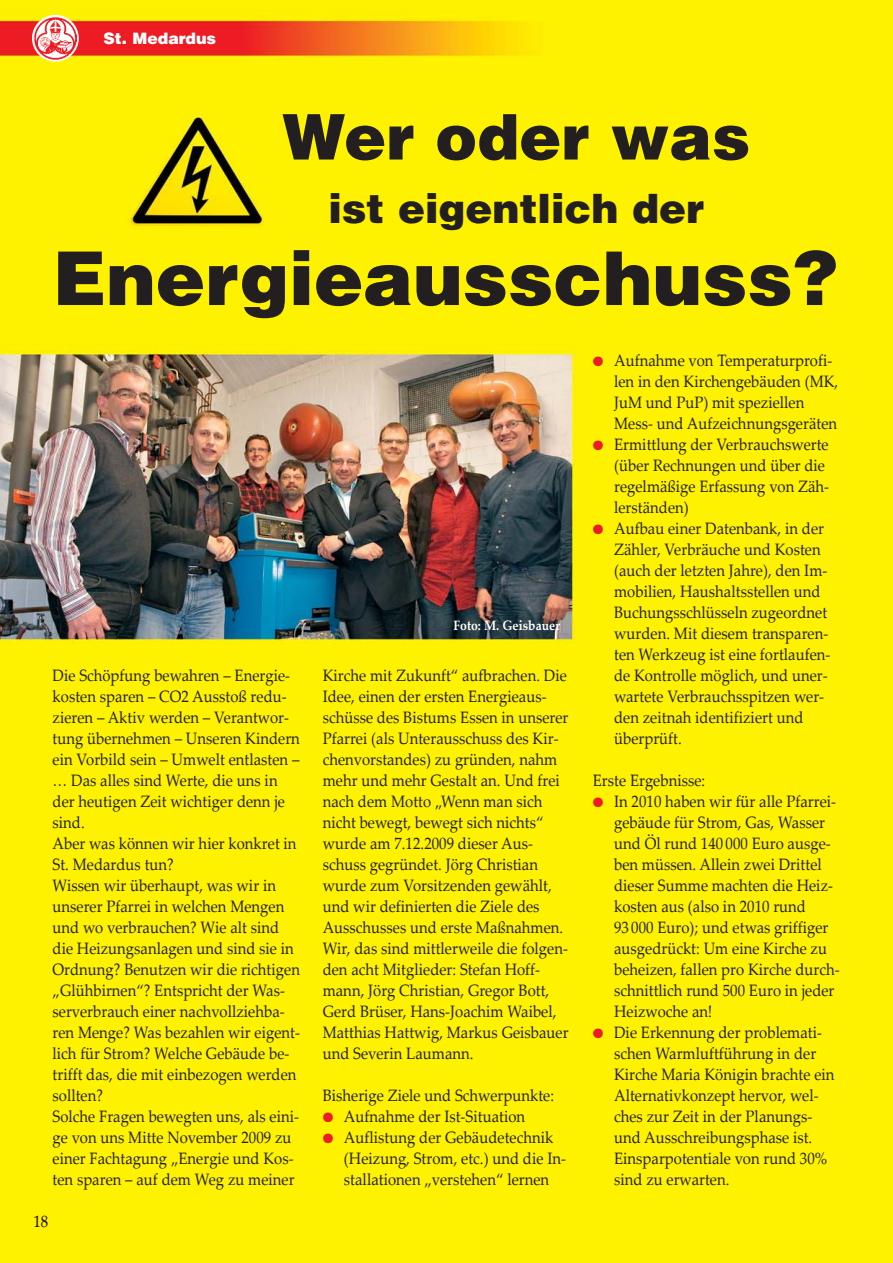
<style>
.page{position:relative;width:893px;height:1263px;background:#fff}
.page>*{position:absolute;margin:0;border:0;box-sizing:border-box;transform-origin:0 0}
.t1{font:900 74.25px "Helvetica";color:#231f20}
.t2{font:900 63px "Helvetica";color:#231f20}
.t3{font:900 40.5px "Helvetica";color:#231f20}
.t4{font:16.5px/21px "Palatino Linotype";color:#231f20;scale:.9 1}
.t5{font:16.5px "Palatino Linotype";color:#150001;scale:.9 1}
.t6{font:900 15.75px "Helvetica";color:#fff}
.t7{font:700 13.5px "Palatino Linotype";letter-spacing:.005em;color:#fff;scale:.9 1}
.s1{color:#ed1c24}
</style>
<div class="page">
<img style="left:0;top:0;width:892px;height:1263px">
<svg style="left:32px;top:15px;width:47px;height:47px"></svg>
<img style="left:34px;top:17px;width:43px;height:43px">
<p class="t6" style="left:104px;top:32px;width:114px">St. Medardus</p>
<h2 class="t2" style="left:282px;top:114px;width:469px">Wer oder was</h2>
<h3 class="t3" style="left:328px;top:193px;width:377px">ist eigentlich der</h3>
<h1 class="t1" style="left:53px;top:252px;width:787px">Energieausschuss?</h1>
<p class="t4" style="left:53px;top:667px;width:276px">Die Schöpfung bewahren – Energie&shy;kosten sparen – CO2 Ausstoß redu&shy;zieren – Aktiv werden – Verantwor&shy;tung übernehmen – Unseren Kindern ein Vorbild sein – Umwelt entlasten – … Das alles sind Werte, die uns in der heutigen Zeit wichtiger denn je sind.<br>Aber was können wir hier konkret in<br>St. Medardus tun?<br>Wissen wir überhaupt, was wir in unserer Pfarrei in welchen Mengen und wo verbrauchen? Wie alt sind die Heizungsanlagen und sind sie in<br>Ordnung? Benutzen wir die richtigen „Glühbirnen“? Entspricht der Was&shy;serverbrauch einer nachvollziehba&shy;ren Menge? Was bezahlen wir eigent&shy;lich für Strom? Welche Gebäude be&shy;trifft das, die mit einbezogen werden sollten?<br>Solche Fragen bewegten uns, als eini&shy;ge von uns Mitte November 2009 zu einer Fachtagung „Energie und Kos&shy;ten sparen – auf dem Weg zu meiner</p>
<p class="t5" style="left:33px;top:1215px;width:18px">18</p>
<p class="t7" style="left:453px;top:620px;width:120px">Foto: M. Geisbauer</p>
<p class="t4" style="left:323px;top:667px;width:275px">Kirche mit Zukunft“ aufbrachen. Die Idee, einen der ersten Energieaus&shy;schüsse des Bistums Essen in unserer Pfarrei (als Unterausschuss des Kir&shy;chenvorstandes) zu gründen, nahm mehr und mehr Gestalt an. Und frei nach dem Motto „Wenn man sich nicht bewegt, bewegt sich nichts“ wurde am 7.12.2009 dieser Aus&shy;schuss gegründet. Jörg Christian wurde zum Vorsitzenden gewählt, und wir definierten die Ziele des Ausschusses und erste Maßnahmen.<br>Wir, das sind mittlerweile die folgen&shy;den acht Mitglieder: Stefan Hoff&shy;mann, Jörg Christian, Gregor Bott, Gerd Brüser, Hans-Joachim Waibel, Matthias Hattwig, Markus Geisbauer und Severin Laumann.</p>
<p class="t4" style="left:323px;top:1087px;width:259px">Bisherige Ziele und Schwerpunkte:</p>
<p class="t4" style="left:323px;top:1108px;width:226px"><span class="s1">●</span> Aufnahme der Ist-Situation</p>
<p class="t4" style="left:344px;top:1129px;width:248px;text-indent:-21px"><span class="s1">●</span> Auflistung der Gebäudetechnik (Heizung, Strom, etc.) und die In&shy;stallationen „verstehen“ lernen</p>
<p class="t4" style="left:614px;top:352px;width:250px;text-indent:-21px"><span class="s1">●</span> Aufnahme von Temperaturprofi&shy;len in den Kirchengebäuden (MK,<br>JuM und PuP) mit speziellen<br>Mess- und Aufzeichnungsgeräten</p>
<p class="t4" style="left:614px;top:436px;width:240px;text-indent:-21px"><span class="s1">●</span> Ermittlung der Verbrauchswerte (über Rechnungen und über die regelmäßige Erfassung von Zäh&shy;lerständen)</p>
<p class="t4" style="left:614px;top:520px;width:242px;text-indent:-21px"><span class="s1">●</span> Aufbau einer Datenbank, in der<br>Zähler, Verbräuche und Kosten (auch der letzten Jahre), den Im&shy;mobilien, Haushaltsstellen und<br>Buchungsschlüsseln zugeordnet wurden. Mit diesem transparen&shy;ten Werkzeug ist eine fortlaufen&shy;de Kontrolle möglich, und uner&shy;wartete Verbrauchsspitzen wer&shy;den zeitnah identifiziert und überprüft.</p>
<p class="t4" style="left:593px;top:772px;width:126px">Erste Ergebnisse:</p>
<p class="t4" style="left:614px;top:793px;width:252px;text-indent:-21px"><span class="s1">●</span> In 2010 haben wir für alle Pfarrei&shy;gebäude für Strom, Gas, Wasser und Öl rund 140 000 Euro ausge&shy;ben müssen. Allein zwei Drittel dieser Summe machten die Heiz&shy;kosten aus (also in 2010 rund<br>93 000 Euro); und etwas griffiger ausgedrückt: Um eine Kirche zu beheizen, fallen pro Kirche durch&shy;schnittlich rund 500 Euro in jeder<br>Heizwoche an!</p>
<p class="t4" style="left:614px;top:1024px;width:246px;text-indent:-21px"><span class="s1">●</span> Die Erkennung der problemati&shy;schen Warmluftführung in der<br>Kirche Maria Königin brachte ein<br>Alternativkonzept hervor, wel&shy;ches zur Zeit in der Planungs&shy;und Ausschreibungsphase ist.<br>Einsparpotentiale von rund 30% sind zu erwarten.</p>
</div>
